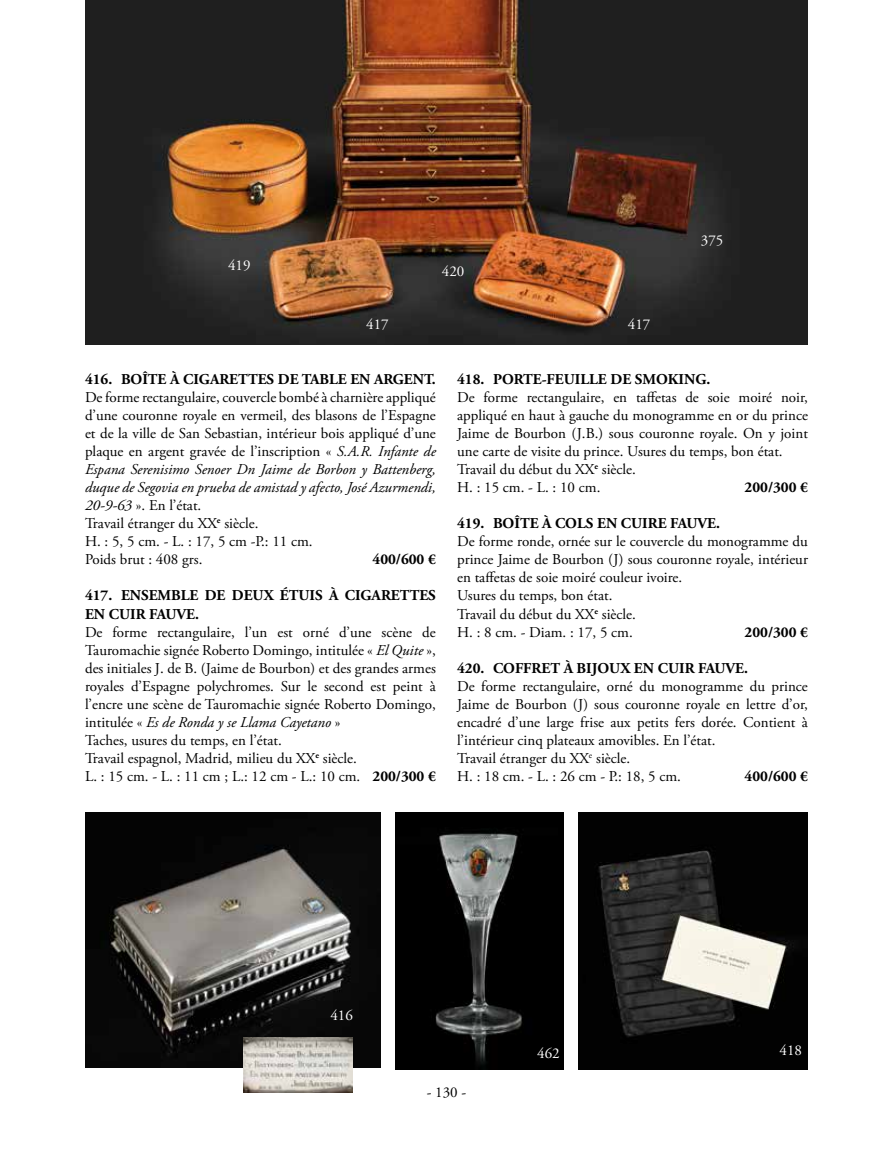
<style>
.page{position:relative;width:893px;height:1149px;background:#fff}
.page>*{position:absolute;margin:0;border:0;box-sizing:border-box;transform-origin:0 0}
.t1{font:15px/18px "Adobe Garamond Pro";color:#000}
.t2{font:700 15px "Adobe Garamond Pro";color:#000}
.t3{font:15px "Adobe Garamond Pro";color:#fff}
.s1{font-style:italic}
.s2{font-weight:700}
</style>
<div class="page">
<img style="left:85px;top:812px;width:295px;height:254px">
<img style="left:85px;top:0;width:723px;height:344px">
<img style="left:579px;top:812px;width:229px;height:256px">
<img style="left:244px;top:1036px;width:109px;height:56px">
<img style="left:395px;top:812px;width:169px;height:256px">
<p class="t3" style="left:228px;top:256px;width:24px">419</p>
<p class="t3" style="left:366px;top:315px;width:24px">417</p>
<p class="t3" style="left:442px;top:262px;width:24px">420</p>
<p class="t3" style="left:628px;top:315px;width:24px">417</p>
<p class="t3" style="left:701px;top:231px;width:24px">375</p>
<p class="t2" style="left:85px;top:370px;width:39px">416. BO</p>
<p class="t2" style="left:142px;top:370px;width:61px">ÎTE À CIGARETTES</p>
<p class="t2" style="left:278px;top:370px;width:34px">DE TABLE</p>
<p class="t2" style="left:350px;top:370px;width:35px">EN ARGENT</p>
<p class="t2" style="left:432px;top:370px;width:5px">.</p>
<p class="t1" style="left:85px;top:389px;width:352px">De forme rectangulaire, couvercle bombé à charnière appliqué d’une couronne royale en vermeil, des blasons de l’Espagne et de la ville de San Sebastian, intérieur bois appliqué d’une plaque en argent gravée de l’inscription « <span class="s1">S.A.R. Infante de Espana Serenisimo Senoer Dn Jaime de Borbon y Battenberg, duque de Segovia en prueba de amistad y afecto, José Azurmendi, 20-9-63</span> ». En l’état.<br>Travail étranger du XX<sup>e</sup> siècle.<br>H. : 5, 5 cm. - L. : 17, 5 cm -P.: 11 cm.<br>Poids brut : 408 grs.</p>
<p class="t2" style="left:373px;top:550px;width:65px">400/600 €</p>
<p class="t2" style="left:85px;top:586px;width:38px">417. ENSEMBLE</p>
<p class="t2" style="left:205px;top:586px;width:39px">DE DEU</p>
<p class="t2" style="left:264px;top:586px;width:26px">X ÉTUIS</p>
<p class="t2" style="left:329px;top:586px;width:36px">À CIGARETTES</p>
<p class="t2" style="left:85px;top:604px;width:44px">EN CUIR</p>
<p class="t2" style="left:149px;top:604px;width:11px">FAUVE</p>
<p class="t2" style="left:195px;top:604px;width:5px">.</p>
<p class="t1" style="left:85px;top:623px;width:352px">De forme rectangulaire, l’un est orné d’une scène de Tauromachie signée Roberto Domingo, intitulée « <span class="s1">El Quite</span> », des initiales J. de B. (Jaime de Bourbon) et des grandes armes royales d’Espagne polychromes. Sur le second est peint à l’encre une scène de Tauromachie signée Roberto Domingo, intitulée « <span class="s1">Es de Ronda y se Llama Cayetano</span> »<br>Taches, usures du temps, en l’état.<br>Travail espagnol, Madrid, milieu du XX<sup>e</sup> siècle.<br>L. : 15 cm. - L. : 11 cm ; L.: 12 cm - L.: 10 cm. <span class="s2">200/300 €</span></p>
<p class="t2" style="left:457px;top:370px;width:38px">418. PORTE</p>
<p class="t2" style="left:542px;top:370px;width:15px">-FEUILLE</p>
<p class="t2" style="left:610px;top:370px;width:37px">DE SMO</p>
<p class="t2" style="left:668px;top:370px;width:44px">KING.</p>
<p class="t1" style="left:457px;top:389px;width:352px">De forme rectangulaire, en taffetas de soie moiré noir, appliqué en haut à gauche du monogramme en or du prince Jaime de Bourbon (J.B.) sous couronne royale. On y joint une carte de visite du prince. Usures du temps, bon état.<br>Travail du début du XX<sup>e</sup> siècle.<br>H. : 15 cm. - L. : 10 cm.</p>
<p class="t2" style="left:745px;top:478px;width:65px">200/300 €</p>
<p class="t2" style="left:457px;top:514px;width:39px">419. BO</p>
<p class="t2" style="left:514px;top:514px;width:61px">ÎTE À COLS</p>
<p class="t2" style="left:597px;top:514px;width:44px">EN CUIRE</p>
<p class="t2" style="left:670px;top:514px;width:11px">FAUVE</p>
<p class="t2" style="left:716px;top:514px;width:5px">.</p>
<p class="t1" style="left:457px;top:533px;width:352px">De forme ronde, ornée sur le couvercle du monogramme du prince Jaime de Bourbon (J) sous couronne royale, intérieur en taffetas de soie moiré couleur ivoire.<br>Usures du temps, bon état.<br>Travail du début du XX<sup>e</sup> siècle.<br>H. : 8 cm. - Diam. : 17, 5 cm.</p>
<p class="t2" style="left:745px;top:622px;width:65px">200/300 €</p>
<p class="t2" style="left:457px;top:658px;width:57px">420. COFFRET</p>
<p class="t2" style="left:564px;top:658px;width:115px">ÀBIJOUX EN CUIR</p>
<p class="t2" style="left:698px;top:658px;width:11px">FAUVE</p>
<p class="t2" style="left:744px;top:658px;width:5px">.</p>
<p class="t1" style="left:457px;top:677px;width:352px">De forme rectangulaire, orné du monogramme du prince Jaime de Bourbon (J) sous couronne royale en lettre d’or, encadré d’une large frise aux petits fers dorée. Contient à l’intérieur cinq plateaux amovibles. En l’état.<br>Travail étranger du XX<sup>e</sup> siècle.<br>H. : 18 cm. - L. : 26 cm - P.: 18, 5 cm.</p>
<p class="t2" style="left:745px;top:766px;width:65px">400/600 €</p>
<p class="t3" style="left:330px;top:1006px;width:24px">416</p>
<p class="t3" style="left:537px;top:1043px;width:24px">462</p>
<p class="t3" style="left:780px;top:1041px;width:24px">418</p>
<p class="t1" style="left:427px;top:1083px;width:41px">- 130 -</p>
</div>
